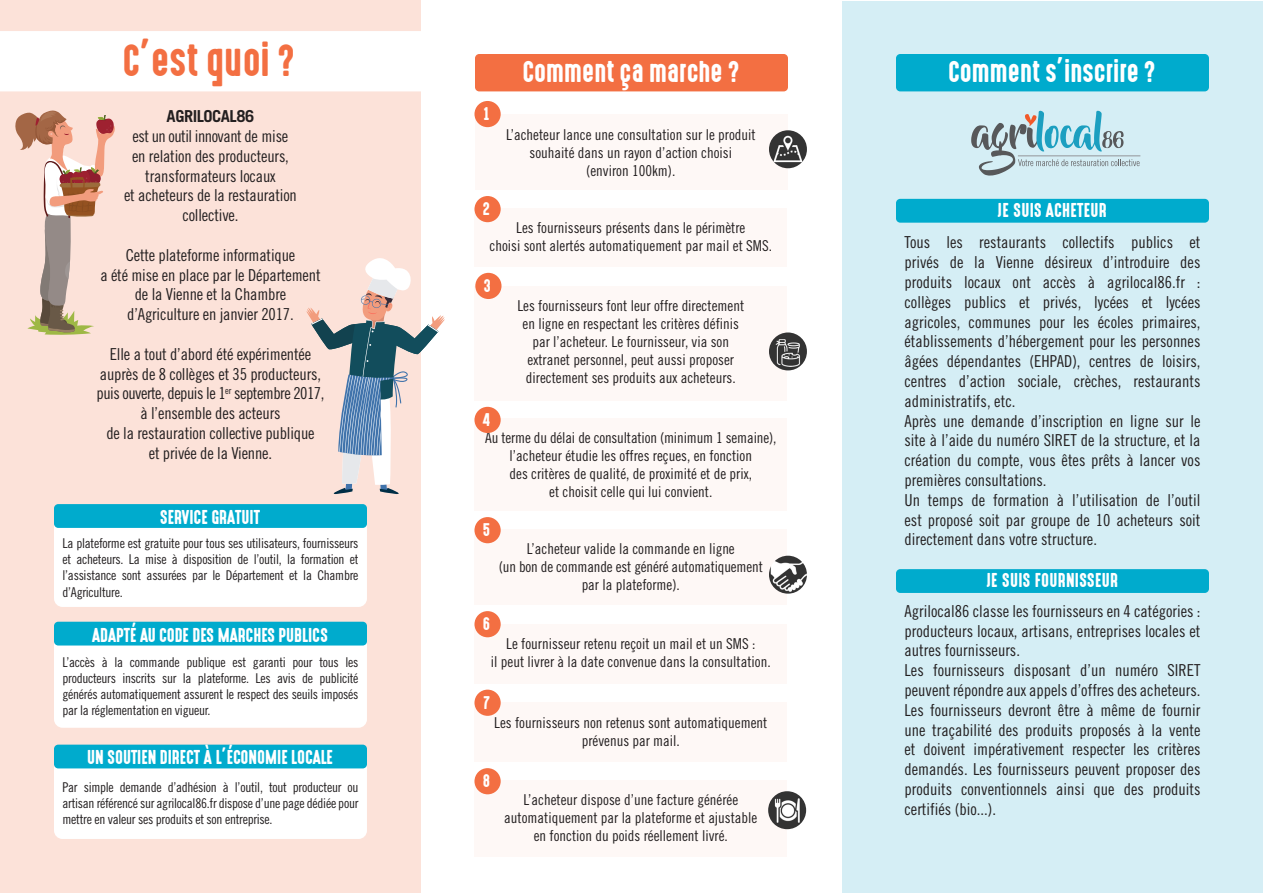
<style>
.page{position:relative;width:1263px;height:893px;background:#fff}
.page>*{position:absolute;margin:0;border:0;box-sizing:border-box;transform-origin:0 0}
.t1{font:40.5px "High Voltage";color:#f36f42}
.t2{font:27px "High Voltage";color:#fff}
.t3{font:18px "High Voltage";color:#fff}
.t4{font:18px "High Voltage";letter-spacing:.02em;color:#fff}
.t5{font:16.5px/19.8px "Trade Gothic Cond Eighteen";letter-spacing:-.01em;color:#231f20;text-align:justify}
.t6{font:16.5px "Trade Gothic Cond Eighteen";letter-spacing:-.03em;color:#231f20}
.t7{font:700 16.5px "Trade Gothic";letter-spacing:-.03em;color:#231f20}
.t8{font:16.5px "High Voltage";color:#fff}
.t9{font:15px/18px "Trade Gothic Cond Eighteen";color:#231f20;text-align:center}
.t10{font:13.5px/16.2px "Trade Gothic Cond Eighteen";letter-spacing:-.02em;color:#231f20;text-align:justify}
</style>
<div class="page">
<div style="left:0;top:0;width:421px;height:893px;background:#fce2d9"></div>
<div style="left:842px;top:1px;width:421px;height:892px;background:#d5eef5"></div>
<div style="left:54px;top:643px;width:313px;height:85px;background:#fff"></div>
<div style="left:54px;top:622px;width:313px;height:23px;background:#00abcd;border-radius:4px"></div>
<div style="left:54px;top:766px;width:313px;height:73px;background:#fff"></div>
<div style="left:54px;top:745px;width:313px;height:23px;background:#00abcd;border-radius:4px"></div>
<div style="left:0;top:31px;width:421px;height:60px;background:#fff"></div>
<div style="left:54px;top:526px;width:313px;height:81px;background:#fff"></div>
<div style="left:54px;top:504px;width:313px;height:24px;background:#00abcd;border-radius:4px"></div>
<div style="left:475px;top:54px;width:313px;height:37px;background:#f36f42;border-radius:4px"></div>
<div style="left:474px;top:208px;width:313px;height:59px;background:#fef8f6"></div>
<div style="left:474px;top:196px;width:27px;height:26px;background:#f36f42;border-radius:50%"></div>
<div style="left:474px;top:418px;width:313px;height:93px;background:#fef8f6"></div>
<div style="left:474px;top:407px;width:27px;height:26px;background:#f36f42;border-radius:50%"></div>
<div style="left:474px;top:624px;width:313px;height:59px;background:#fef8f6"></div>
<div style="left:474px;top:611px;width:27px;height:26px;background:#f36f42;border-radius:50%"></div>
<div style="left:474px;top:703px;width:313px;height:59px;background:#fef8f6"></div>
<div style="left:474px;top:690px;width:27px;height:26px;background:#f36f42;border-radius:50%"></div>
<div style="left:475px;top:114px;width:313px;height:76px;background:#fef8f6"></div>
<div style="left:474px;top:101px;width:27px;height:26px;background:#f36f42;border-radius:50%"></div>
<img style="left:769px;top:130px;width:38px;height:38px;border-radius:19px">
<div style="left:474px;top:286px;width:313px;height:115px;background:#fef8f6"></div>
<div style="left:475px;top:273px;width:26px;height:26px;background:#f36f42;border-radius:50%"></div>
<img style="left:769px;top:332px;width:38px;height:38px;border-radius:19px">
<div style="left:474px;top:529px;width:313px;height:76px;background:#fef8f6"></div>
<div style="left:474px;top:517px;width:27px;height:26px;background:#f36f42;border-radius:50%"></div>
<img style="left:769px;top:556px;width:38px;height:38px;border-radius:19px">
<div style="left:474px;top:780px;width:313px;height:77px;background:#fef8f6"></div>
<div style="left:474px;top:768px;width:27px;height:26px;background:#f36f42;border-radius:50%"></div>
<img style="left:768px;top:791px;width:38px;height:38px;border-radius:19px">
<div style="left:896px;top:54px;width:313px;height:37px;background:#00abcd;border-radius:4px"></div>
<div style="left:896px;top:199px;width:313px;height:24px;background:#00abcd;border-radius:4px"></div>
<div style="left:896px;top:569px;width:313px;height:24px;background:#00abcd;border-radius:4px"></div>
<svg style="left:971px;top:111px;width:169px;height:65px"></svg>
<svg style="left:306px;top:258px;width:139px;height:236px"></svg>
<svg style="left:15px;top:110px;width:100px;height:225px"></svg>
<p class="t1" style="left:123px;top:38px;width:174px">C’est quoi ?</p>
<p class="t7" style="left:167px;top:106px;width:89px">AGRILOCAL86</p>
<p class="t6" style="left:133px;top:126px;width:157px">est un outil innovant de mise</p>
<p class="t5" style="left:132px;top:146px;width:158px;text-align:center">en relation des producteurs, transformateurs locaux</p>
<p class="t5" style="left:124px;top:186px;width:174px;text-align:center">et acheteurs de la restauration collective.</p>
<p class="t5" style="left:126px;top:245px;width:171px">Cette plateforme informatique</p>
<p class="t5" style="left:100px;top:265px;width:222px;text-align:center">a été mise en place par le Département de la Vienne et la Chambre</p>
<p class="t5" style="left:127px;top:304px;width:168px">d’Agriculture en janvier 2017.</p>
<p class="t5" style="left:100px;top:344px;width:222px;text-align:center">Elle a tout d’abord été expérimentée auprès de 8 collèges et 35 producteurs,</p>
<p class="t6" style="left:97px;top:384px;width:229px">puis ouverte, depuis le 1<sup>er</sup> septembre 2017,</p>
<p class="t5" style="left:140px;top:403px;width:142px">à l’ensemble des acteurs</p>
<p class="t5" style="left:106px;top:423px;width:210px">de la restauration collective publique</p>
<p class="t5" style="left:149px;top:443px;width:125px">et privée de la Vienne.</p>
<p class="t3" style="left:160px;top:507px;width:102px">SERVICE GRATUIT</p>
<p class="t10" style="left:63px;top:535px;width:297px">La plateforme est gratuite pour tous ses utilisateurs, fournisseurs et acheteurs. La mise à disposition de l’outil, la formation et l’assistance sont assurées par le Département et la Chambre d’Agriculture.</p>
<p class="t3" style="left:92px;top:625px;width:237px">ADAPTÉ AU CODE DES MARCHES PUBLICS</p>
<p class="t10" style="left:63px;top:654px;width:297px">L’accès à la commande publique est garanti pour tous les producteurs inscrits sur la plateforme. Les avis de publicité générés automatiquement assurent le respect des seuils imposés par la réglementation en vigueur.</p>
<p class="t3" style="left:87px;top:748px;width:247px">UN SOUTIEN DIRECT À L’ÉCONOMIE LOCALE</p>
<p class="t10" style="left:63px;top:779px;width:297px">Par simple demande d’adhésion à l’outil, tout producteur ou artisan référencé sur agrilocal86.fr dispose d’une page dédiée pour mettre en valeur ses produits et son entreprise.</p>
<p class="t8" style="left:484px;top:105px;width:7px">1</p>
<p class="t8" style="left:483px;top:200px;width:9px">2</p>
<p class="t2" style="left:522px;top:57px;width:218px">Comment ça marche ?</p>
<p class="t9" style="left:506px;top:125px;width:251px">L’acheteur lance une consultation sur le produit</p>
<p class="t9" style="left:530px;top:143px;width:204px">souhaité dans un rayon d’action choisi</p>
<p class="t9" style="left:586px;top:161px;width:91px">(environ 100km).</p>
<p class="t9" style="left:516px;top:218px;width:231px">Les fournisseurs présents dans le périmètre</p>
<p class="t9" style="left:490px;top:236px;width:284px">choisi sont alertés automatiquement par mail et SMS.</p>
<p class="t8" style="left:484px;top:276px;width:9px">3</p>
<p class="t8" style="left:483px;top:410px;width:9px">4</p>
<p class="t9" style="left:517px;top:296px;width:228px">Les fournisseurs font leur offre directement</p>
<p class="t9" style="left:522px;top:314px;width:218px">en ligne en respectant les critères définis</p>
<p class="t9" style="left:532px;top:332px;width:198px">par l’acheteur. Le fournisseur, via son</p>
<p class="t9" style="left:527px;top:350px;width:208px">extranet personnel, peut aussi proposer</p>
<p class="t9" style="left:526px;top:368px;width:211px">directement ses produits aux acheteurs.</p>
<p class="t9" style="left:485px;top:429px;width:293px">Au terme du délai de consultation (minimum 1 semaine), l’acheteur étudie les offres reçues, en fonction</p>
<p class="t9" style="left:510px;top:465px;width:244px">des critères de qualité, de proximité et de prix,</p>
<p class="t9" style="left:549px;top:483px;width:165px">et choisit celle qui lui convient.</p>
<p class="t8" style="left:483px;top:521px;width:9px">5</p>
<p class="t8" style="left:483px;top:615px;width:9px">6</p>
<p class="t9" style="left:527px;top:540px;width:209px">L’acheteur valide la commande en ligne</p>
<p class="t9" style="left:499px;top:558px;width:266px">(un bon de commande est généré automatiquement</p>
<p class="t9" style="left:582px;top:576px;width:100px">par la plateforme).</p>
<p class="t9" style="left:506px;top:635px;width:251px">Le fournisseur retenu reçoit un mail et un SMS :</p>
<p class="t9" style="left:491px;top:653px;width:281px">il peut livrer à la date convenue dans la consultation.</p>
<p class="t8" style="left:483px;top:693px;width:8px">7</p>
<p class="t9" style="left:494px;top:713px;width:275px">Les fournisseurs non retenus sont automatiquement</p>
<p class="t9" style="left:582px;top:731px;width:100px">prévenus par mail.</p>
<p class="t8" style="left:483px;top:772px;width:9px">8</p>
<p class="t9" style="left:523px;top:791px;width:216px">L’acheteur dispose d’une facture générée</p>
<p class="t9" style="left:504px;top:809px;width:255px">automatiquement par la plateforme et ajustable en fonction du poids réellement livré.</p>
<p class="t2" style="left:948px;top:57px;width:209px">Comment s’inscrire ?</p>
<p class="t4" style="left:997px;top:200px;width:111px">JE SUIS ACHETEUR</p>
<p class="t5" style="left:904px;top:232px;width:297px">Tous les restaurants collectifs publics et privés de la Vienne désireux d’introduire des produits locaux ont accès à agrilocal86.fr : collèges publics et privés, lycées et lycées agricoles, communes pour les écoles primaires, établissements d’hébergement pour les personnes âgées dépendantes (EHPAD), centres de loisirs, centres d’action sociale, crèches, restaurants administratifs, etc.</p>
<p class="t5" style="left:904px;top:411px;width:297px">Après une demande d’inscription en ligne sur le site à l’aide du numéro SIRET de la structure, et la création du compte, vous êtes prêts à lancer vos premières consultations.</p>
<p class="t5" style="left:904px;top:490px;width:297px">Un temps de formation à l’utilisation de l’outil est proposé soit par groupe de 10 acheteurs soit directement dans votre structure.</p>
<p class="t4" style="left:986px;top:571px;width:133px">JE SUIS FOURNISSEUR</p>
<p class="t5" style="left:904px;top:601px;width:297px">Agrilocal86 classe les fournisseurs en 4 catégories : producteurs locaux, artisans, entreprises locales et autres fournisseurs.</p>
<p class="t5" style="left:904px;top:660px;width:297px">Les fournisseurs disposant d’un numéro SIRET peuvent répondre aux appels d’offres des acheteurs.</p>
<p class="t5" style="left:904px;top:700px;width:297px">Les fournisseurs devront être à même de fournir une traçabilité des produits proposés à la vente et doivent impérativement respecter les critères demandés. Les fournisseurs peuvent proposer des produits conventionnels ainsi que des produits certifiés (bio...).</p>
</div>
